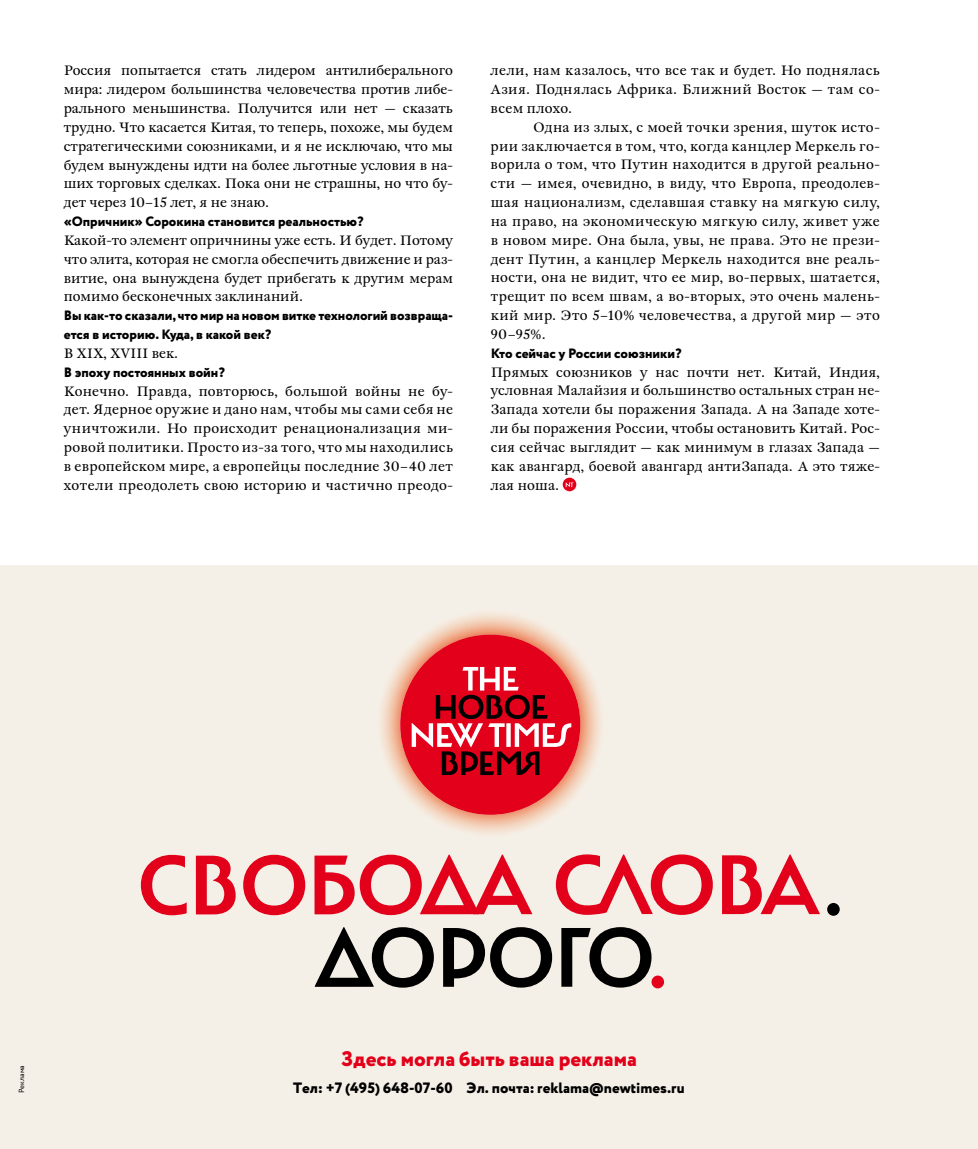
<style>
.page{position:relative;width:978px;height:1149px;background:#fff}
.page>*{position:absolute;margin:0;border:0;box-sizing:border-box;transform-origin:0 0}
.t1{font:800 21px "Circe";color:#e2001a}
.t2{font:800 15px "Circe";color:#000}
.t3{font:13.5px/18.8px "William Regular 2";letter-spacing:.01em;color:#000;text-align:justify}
.t4{font:800 13.5px/18.8px "Circe";color:#000}
.t5{font:7.5px "Circe";color:#000}
</style>
<div class="page">
<svg style="left:563px;top:477px;width:13px;height:14px"></svg>
<svg style="left:566px;top:482px;width:7px;height:5px"></svg>
<div style="left:0;top:565px;width:978px;height:583px;background:#f5f0e7"></div>
<svg style="left:141px;top:854px;width:46px;height:61px"></svg>
<svg style="left:196px;top:855px;width:40px;height:59px"></svg>
<svg style="left:243px;top:854px;width:62px;height:60px"></svg>
<svg style="left:314px;top:854px;width:218px;height:60px"></svg>
<svg style="left:556px;top:854px;width:157px;height:60px"></svg>
<svg style="left:722px;top:854px;width:98px;height:59px"></svg>
<div style="left:827px;top:902px;width:13px;height:13px;background:#000;border-radius:50%"></div>
<svg style="left:315px;top:927px;width:119px;height:60px"></svg>
<svg style="left:443px;top:927px;width:109px;height:60px"></svg>
<svg style="left:561px;top:927px;width:90px;height:60px"></svg>
<div style="left:652px;top:975px;width:12px;height:13px;background:#e2001a;border-radius:50%"></div>
<svg style="left:381px;top:613px;width:220px;height:221px"></svg>
<div style="left:400px;top:634px;width:180px;height:180px;background:#e2001a;border-radius:50%"></div>
<svg style="left:412px;top:666px;width:160px;height:108px"></svg>
<p class="t3" style="left:64px;top:62px;width:391px">Россия попытается стать лидером антилиберального мира: лидером большинства человечества против либе&shy;рального меньшинства. Получится или нет — сказать трудно. Что касается Китая, то теперь, похоже, мы будем стратегическими союзниками, и я не исключаю, что мы будем вынуждены идти на более льготные условия в на&shy;ших торговых сделках. Пока они не страшны, но что бу&shy;дет через 10–15 лет, я не знаю.</p>
<p class="t4" style="left:64px;top:213px;width:301px">«Опричник» Сорокина становится реальностью?</p>
<p class="t3" style="left:64px;top:231px;width:391px">Какой-то элемент опричнины уже есть. И будет. Потому что элита, которая не смогла обеспечить движение и раз&shy;витие, она вынуждена будет прибегать к другим мерам помимо бесконечных заклинаний.</p>
<p class="t4" style="left:64px;top:307px;width:391px">Вы как-то сказали, что мир на новом витке технологий возвраща&shy;ется в историю. Куда, в какой век?</p>
<p class="t3" style="left:64px;top:344px;width:116px">В XIX, XVIII век.</p>
<p class="t4" style="left:64px;top:363px;width:163px">В эпоху постоянных войн?</p>
<p class="t3" style="left:64px;top:382px;width:391px">Конечно. Правда, повторюсь, большой войны не бу&shy;дет. Ядерное оружие и дано нам, чтобы мы сами себя не уничтожили. Но происходит ренационализация ми&shy;ровой политики. Просто из-за того, что мы находились в европейском мире, а европейцы последние 30–40 лет хотели преодолеть свою историю и частично преодо-</p>
<p class="t3" style="left:491px;top:62px;width:391px">лели, нам казалось, что все так и будет. Но поднялась Азия. Поднялась Африка. Ближний Восток — там со&shy;всем плохо.</p>
<p class="t3" style="left:491px;top:118px;width:391px;text-indent:43px">Одна из злых, с моей точки зрения, шуток исто&shy;рии заключается в том, что, когда канцлер Меркель го&shy;ворила о том, что Путин находится в другой реально&shy;сти — имея, очевидно, в виду, что Европа, преодолев&shy;шая национализм, сделавшая ставку на мягкую силу, на право, на экономическую мягкую силу, живет уже в новом мире. Она была, увы, не права. Это не прези&shy;дент Путин, а канцлер Меркель находится вне реаль&shy;ности, она не видит, что ее мир, во-первых, шатается, трещит по всем швам, а во-вторых, это очень малень&shy;кий мир. Это 5–10% человечества, а другой мир — это 90–95%.</p>
<p class="t4" style="left:491px;top:344px;width:192px">Кто сейчас у России союзники?</p>
<p class="t3" style="left:491px;top:363px;width:391px">Прямых союзников у нас почти нет. Китай, Индия, условная Малайзия и большинство остальных стран не-Запада хотели бы поражения Запада. А на Западе хоте&shy;ли бы поражения России, чтобы остановить Китай. Рос&shy;сия сейчас выглядит — как минимум в глазах Запада — как авангард, боевой авангард антиЗапада. А это тяже&shy;лая ноша.</p>
<p class="t5" style="left:17px;top:1092px;width:29px;rotate:-90deg">Реклама</p>
<h1 class="t1" style="left:341px;top:1044px;width:297px">Здесь могла быть ваша реклама</h1>
<p class="t2" style="left:293px;top:1076px;width:393px">Тел: +7 (495) 648-07-60 Эл. почта: reklama@newtimes.ru</p>
</div>
